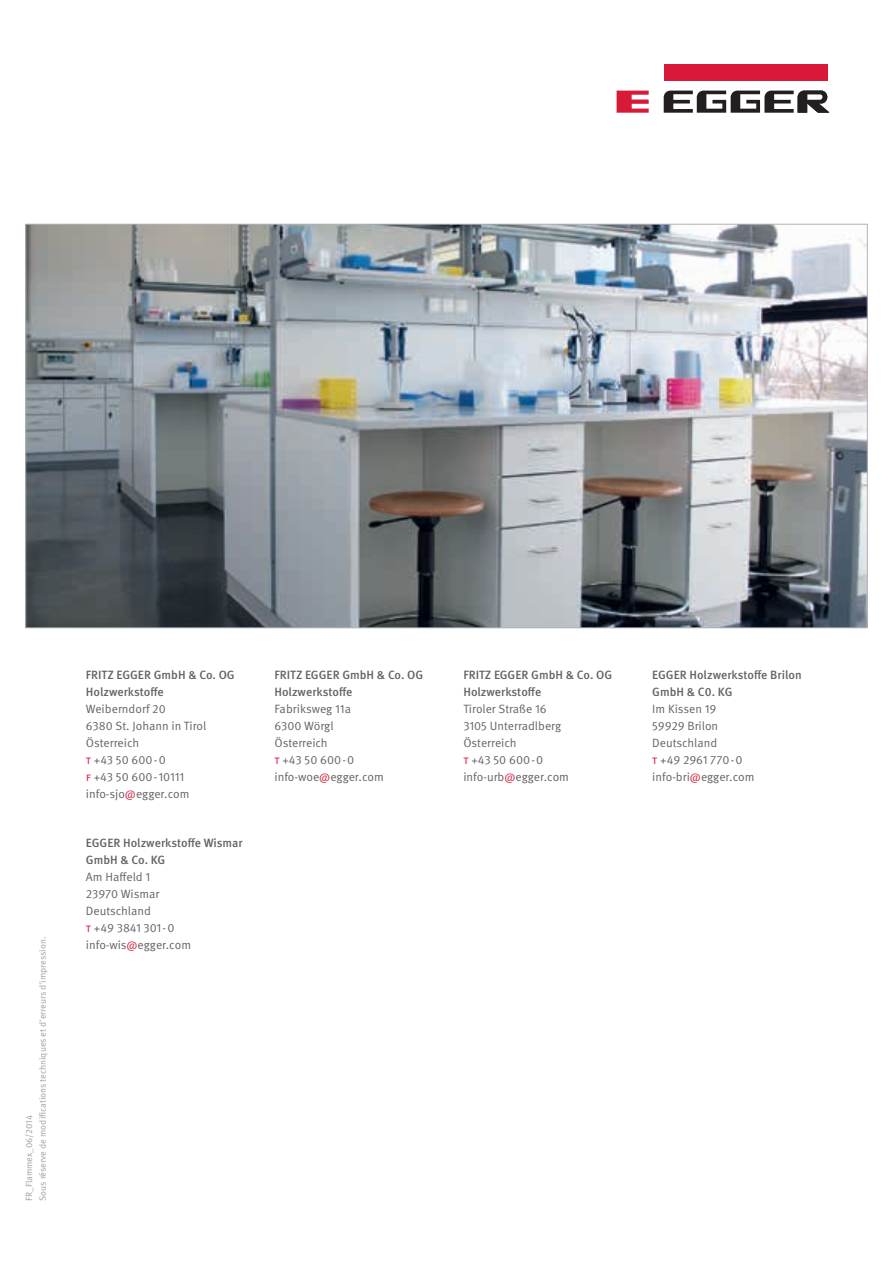
<style>
.page{position:relative;width:893px;height:1263px;background:#fff}
.page>*{position:absolute;margin:0;border:0;box-sizing:border-box;transform-origin:0 0}
.t1{font:12px/17.1px "Meta Pro";color:#636366}
.t2{font:500 12px/17.1px "Meta Pro";color:#636366}
.t3{font:9px/13.5px "Meta Pro";color:#9d9fa2}
.s1{color:#d91938}
</style>
<div class="page">
<img style="left:28px;top:226px;width:837px;height:400px">
<hr style="left:892px;top:224px;width:1px;height:1039px;background:#9d9fa2">
<div style="left:664px;top:64px;width:163px;height:16px;background:#d91938"></div>
<svg style="left:617px;top:91px;width:32px;height:22px"></svg>
<svg style="left:664px;top:91px;width:166px;height:22px"></svg>
<p class="t3" style="left:23px;top:1201px;width:266px;rotate:-90deg">FR_Flammex_06/2014<br>Sous réserve de modifications techniques et d'erreurs d'impression.</p>
<p class="t2" style="left:86px;top:666px;width:150px">FRITZ EGGER GmbH &amp; Co. OG<br>Holzwerkstoffe</p>
<p class="t1" style="left:86px;top:700px;width:122px">Weiberndorf 20<br>6380 St. Johann in Tirol<br>Österreich<br><span class="s1">t</span> +43 50 600-0<br><span class="s1">f</span> +43 50 600-10111 info-sjo<span class="s1">@</span>egger.com</p>
<p class="t2" style="left:86px;top:835px;width:158px">EGGER Holzwerkstoffe Wismar<br>GmbH &amp; Co. KG</p>
<p class="t1" style="left:86px;top:869px;width:107px">Am Haffeld 1<br>23970 Wismar<br>Deutschland<br><span class="s1">t</span> +49 3841 301-0 info-wis<span class="s1">@</span>egger.com</p>
<p class="t2" style="left:274px;top:666px;width:150px">FRITZ EGGER GmbH &amp; Co. OG<br>Holzwerkstoffe</p>
<p class="t1" style="left:274px;top:700px;width:111px">Fabriksweg 11a<br>6300 Wörgl<br>Österreich<br><span class="s1">t</span> +43 50 600-0 info-woe<span class="s1">@</span>egger.com</p>
<p class="t2" style="left:463px;top:666px;width:150px">FRITZ EGGER GmbH &amp; Co. OG<br>Holzwerkstoffe</p>
<p class="t1" style="left:463px;top:700px;width:107px">Tiroler Straße 16<br>3105 Unterradlberg<br>Österreich<br><span class="s1">t</span> +43 50 600-0 info-urb<span class="s1">@</span>egger.com</p>
<p class="t2" style="left:652px;top:666px;width:151px">EGGER Holzwerkstoffe Brilon<br>GmbH &amp; C0. KG</p>
<p class="t1" style="left:652px;top:700px;width:104px">Im Kissen 19<br>59929 Brilon<br>Deutschland<br><span class="s1">t</span> +49 2961 770-0 info-bri<span class="s1">@</span>egger.com</p>
</div>
